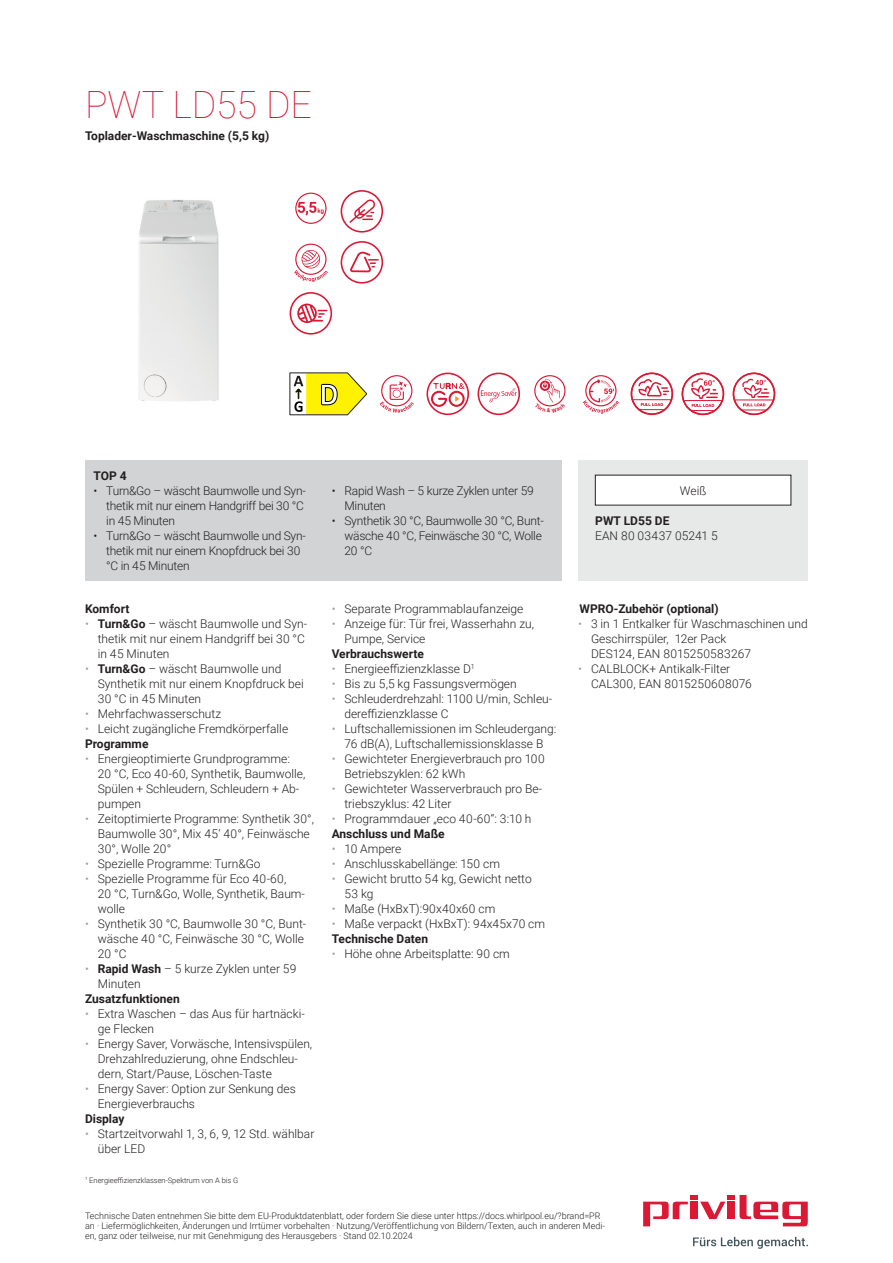
<style>
.page{position:relative;width:893px;height:1263px;background:#fff}
.page>*{position:absolute;margin:0;border:0;box-sizing:border-box;transform-origin:0 0}
.t1{font:100 37.5px "Roboto";color:#da1935}
.t2{font:300 12px/15px "Roboto";color:#231f20}
.t3{font:300 12px/15px "Roboto";letter-spacing:-.02em;color:#231f20}
.t4{font:700 12px "Roboto";color:#231f20}
.t5{font:300 9px/9.8px "Roboto";color:#231f20}
.t6{font:300 7.5px "Roboto";color:#231f20}
.s1{color:#9ea0a2}
.s2{font-weight:700}
</style>
<div class="page">
<svg style="left:643px;top:1195px;width:165px;height:31px"></svg>
<div style="left:728px;top:1201px;width:7px;height:18px;background:#da1935"></div>
<div style="left:691px;top:1201px;width:7px;height:18px;background:#da1935"></div>
<svg style="left:693px;top:1237px;width:115px;height:12px"></svg>
<img style="left:138px;top:199px;width:81px;height:202px">
<svg style="left:295px;top:192px;width:32px;height:32px"></svg>
<svg style="left:294px;top:243px;width:34px;height:39px"></svg>
<svg style="left:290px;top:292px;width:42px;height:43px"></svg>
<svg style="left:341px;top:190px;width:42px;height:43px"></svg>
<svg style="left:341px;top:241px;width:42px;height:43px"></svg>
<svg style="left:290px;top:373px;width:77px;height:42px"></svg>
<svg style="left:379px;top:375px;width:35px;height:38px"></svg>
<svg style="left:426px;top:373px;width:43px;height:42px"></svg>
<svg style="left:478px;top:373px;width:42px;height:42px"></svg>
<svg style="left:582px;top:375px;width:37px;height:39px"></svg>
<svg style="left:631px;top:373px;width:42px;height:42px"></svg>
<svg style="left:682px;top:373px;width:42px;height:42px"></svg>
<svg style="left:733px;top:373px;width:42px;height:42px"></svg>
<div style="left:85px;top:460px;width:476px;height:120px;background:#d1d3d4"></div>
<div style="left:578px;top:460px;width:230px;height:120px;background:#e7e8e8"></div>
<div style="left:595px;top:475px;width:196px;height:30px;background:#fff"></div>
<svg style="left:534px;top:375px;width:32px;height:32px"></svg>
<h1 class="t1" style="left:85px;top:78px;width:228px">PWT LD55 DE</h1>
<p class="t4" style="left:85px;top:128px;width:186px">Toplader-Waschmaschine (5,5 kg)</p>
<p class="t4" style="left:94px;top:467px;width:35px">TOP 4</p>
<p class="t3" style="left:106px;top:482px;width:201px;text-indent:-13px">• Turn&amp;Go – wäscht Baumwolle und Syn&shy;thetik mit nur einem Handgriff bei 30 °C in 45 Minuten</p>
<p class="t3" style="left:106px;top:527px;width:201px;text-indent:-13px">• Turn&amp;Go – wäscht Baumwolle und Syn&shy;thetik mit nur einem Knopfdruck bei 30 °C in 45 Minuten</p>
<p class="t4" style="left:85px;top:600px;width:46px">Komfort</p>
<p class="t2" style="left:98px;top:616px;width:211px;text-indent:-13px"><span class="s1">•</span> <span class="s2">Turn&amp;Go</span> – wäscht Baumwolle und Syn&shy;thetik mit nur einem Handgriff bei 30 °C in 45 Minuten</p>
<p class="t2" style="left:98px;top:661px;width:207px;text-indent:-13px"><span class="s1">•</span> <span class="s2">Turn&amp;Go</span> – wäscht Baumwolle und<br>Synthetik mit nur einem Knopfdruck bei<br>30 °C in 45 Minuten</p>
<p class="t2" style="left:85px;top:706px;width:138px"><span class="s1">•</span> Mehrfachwasserschutz</p>
<p class="t2" style="left:85px;top:721px;width:205px"><span class="s1">•</span> Leicht zugängliche Fremdkörperfalle<br><span class="s2">Programme</span></p>
<p class="t2" style="left:98px;top:751px;width:209px;text-indent:-13px"><span class="s1">•</span> Energieoptimierte Grundprogramme:<br>20 °C, Eco 40-60, Synthetik, Baumwolle,<br>Spülen + Schleudern, Schleudern + Ab&shy;pumpen</p>
<p class="t2" style="left:98px;top:811px;width:218px;text-indent:-13px"><span class="s1">•</span> Zeitoptimierte Programme: Synthetik 30°,<br>Baumwolle 30°, Mix 45‘ 40°, Feinwäsche<br>30°, Wolle 20°</p>
<p class="t2" style="left:85px;top:856px;width:177px"><span class="s1">•</span> Spezielle Programme: Turn&amp;Go</p>
<p class="t2" style="left:98px;top:871px;width:209px;text-indent:-13px"><span class="s1">•</span> Spezielle Programme für Eco 40-60,<br>20 °C, Turn&amp;Go, Wolle, Synthetik, Baum&shy;wolle</p>
<p class="t2" style="left:98px;top:916px;width:210px;text-indent:-13px"><span class="s1">•</span> Synthetik 30 °C, Baumwolle 30 °C, Bunt&shy;wäsche 40 °C, Feinwäsche 30 °C, Wolle<br>20 °C</p>
<p class="t2" style="left:98px;top:961px;width:200px;text-indent:-13px"><span class="s1">•</span> <span class="s2">Rapid Wash</span> – 5 kurze Zyklen unter 59<br>Minuten</p>
<p class="t4" style="left:85px;top:990px;width:96px">Zusatzfunktionen</p>
<p class="t2" style="left:98px;top:1006px;width:208px;text-indent:-13px"><span class="s1">•</span> Extra Waschen – das Aus für hartnäcki&shy;ge Flecken</p>
<p class="t2" style="left:98px;top:1036px;width:216px;text-indent:-13px"><span class="s1">•</span> Energy Saver, Vorwäsche, Intensivspülen,<br>Drehzahlreduzierung, ohne Endschleu&shy;dern, Start/Pause, Löschen-Taste</p>
<p class="t2" style="left:98px;top:1081px;width:200px;text-indent:-13px"><span class="s1">•</span> Energy Saver: Option zur Senkung des<br>Energieverbrauchs</p>
<p class="t4" style="left:85px;top:1110px;width:41px">Display</p>
<p class="t2" style="left:98px;top:1126px;width:218px;text-indent:-13px"><span class="s1">•</span> Startzeitvorwahl 1, 3, 6, 9, 12 Std. wählbar über LED</p>
<p class="t3" style="left:344px;top:482px;width:191px;text-indent:-13px">• Rapid Wash – 5 kurze Zyklen unter 59<br>Minuten</p>
<p class="t3" style="left:344px;top:512px;width:201px;text-indent:-13px">• Synthetik 30 °C, Baumwolle 30 °C, Bunt&shy;wäsche 40 °C, Feinwäsche 30 °C, Wolle<br>20 °C</p>
<p class="t2" style="left:332px;top:601px;width:193px"><span class="s1">•</span> Separate Programmablaufanzeige</p>
<p class="t2" style="left:344px;top:616px;width:191px;text-indent:-13px"><span class="s1">•</span> Anzeige für: Tür frei, Wasserhahn zu,<br>Pumpe, Service</p>
<p class="t4" style="left:332px;top:645px;width:94px">Verbrauchswerte</p>
<p class="t2" style="left:332px;top:661px;width:145px"><span class="s1">•</span> Energieeffizienzklasse D<sup>1</sup></p>
<p class="t2" style="left:332px;top:676px;width:187px"><span class="s1">•</span> Bis zu 5,5 kg Fassungsvermögen</p>
<p class="t2" style="left:344px;top:691px;width:209px;text-indent:-13px"><span class="s1">•</span> Schleuderdrehzahl: 1100 U/min, Schleu&shy;dereffizienzklasse C</p>
<p class="t2" style="left:332px;top:721px;width:226px;text-align:center"><span class="s1">•</span> Luftschallemissionen im Schleudergang:<br>76 dB(A), Luftschallemissionsklasse B</p>
<p class="t2" style="left:344px;top:751px;width:202px;text-indent:-13px"><span class="s1">•</span> Gewichteter Energieverbrauch pro 100<br>Betriebszyklen: 62 kWh</p>
<p class="t2" style="left:344px;top:781px;width:199px;text-indent:-13px"><span class="s1">•</span> Gewichteter Wasserverbrauch pro Be&shy;triebszyklus: 42 Liter</p>
<p class="t2" style="left:332px;top:811px;width:201px"><span class="s1">•</span> Programmdauer „eco 40-60“: 3:10 h<br><span class="s2">Anschluss und Maße</span></p>
<p class="t2" style="left:332px;top:841px;width:71px"><span class="s1">•</span> 10 Ampere</p>
<p class="t2" style="left:332px;top:856px;width:170px"><span class="s1">•</span> Anschlusskabellänge: 150 cm</p>
<p class="t2" style="left:344px;top:871px;width:189px;text-indent:-13px"><span class="s1">•</span> Gewicht brutto 54 kg, Gewicht netto<br>53 kg</p>
<p class="t2" style="left:332px;top:901px;width:165px"><span class="s1">•</span> Maße (HxBxT):90x40x60 cm</p>
<p class="t2" style="left:332px;top:916px;width:215px"><span class="s1">•</span> Maße verpackt (HxBxT): 94x45x70 cm<br><span class="s2">Technische Daten</span></p>
<p class="t2" style="left:332px;top:946px;width:180px"><span class="s1">•</span> Höhe ohne Arbeitsplatte: 90 cm</p>
<p class="t2" style="left:680px;top:482px;width:28px">Weiß</p>
<p class="t4" style="left:595px;top:512px;width:76px">PWT LD55 DE</p>
<p class="t2" style="left:595px;top:528px;width:124px">EAN 80 03437 05241 5</p>
<p class="t4" style="left:579px;top:600px;width:141px">WPRO-Zubehör (optional)</p>
<p class="t2" style="left:591px;top:616px;width:218px;text-indent:-13px"><span class="s1">•</span> 3 in 1 Entkalker für Waschmaschinen und<br>Geschirrspüler, 12er Pack<br>DES124, EAN 8015250583267</p>
<p class="t2" style="left:591px;top:661px;width:162px;text-indent:-13px"><span class="s1">•</span> CALBLOCK+ Antikalk-Filter<br>CAL300, EAN 8015250608076</p>
<p class="t6" style="left:85px;top:1175px;width:155px"><sup>1</sup> Energieeffizienzklassen-Spektrum von A bis G</p>
<p class="t5" style="left:85px;top:1211px;width:521px">Technische Daten entnehmen Sie bitte dem EU-Produktdatenblatt, oder fordern Sie diese unter https://docs.whirlpool.eu/?brand=PR an · Liefermöglichkeiten, Änderungen und Irrtümer vorbehalten · Nutzung/Veröffentlichung von Bildern/Texten, auch in anderen Medi&shy;en, ganz oder teilweise, nur mit Genehmigung des Herausgebers · Stand 02.10.2024</p>
</div>
